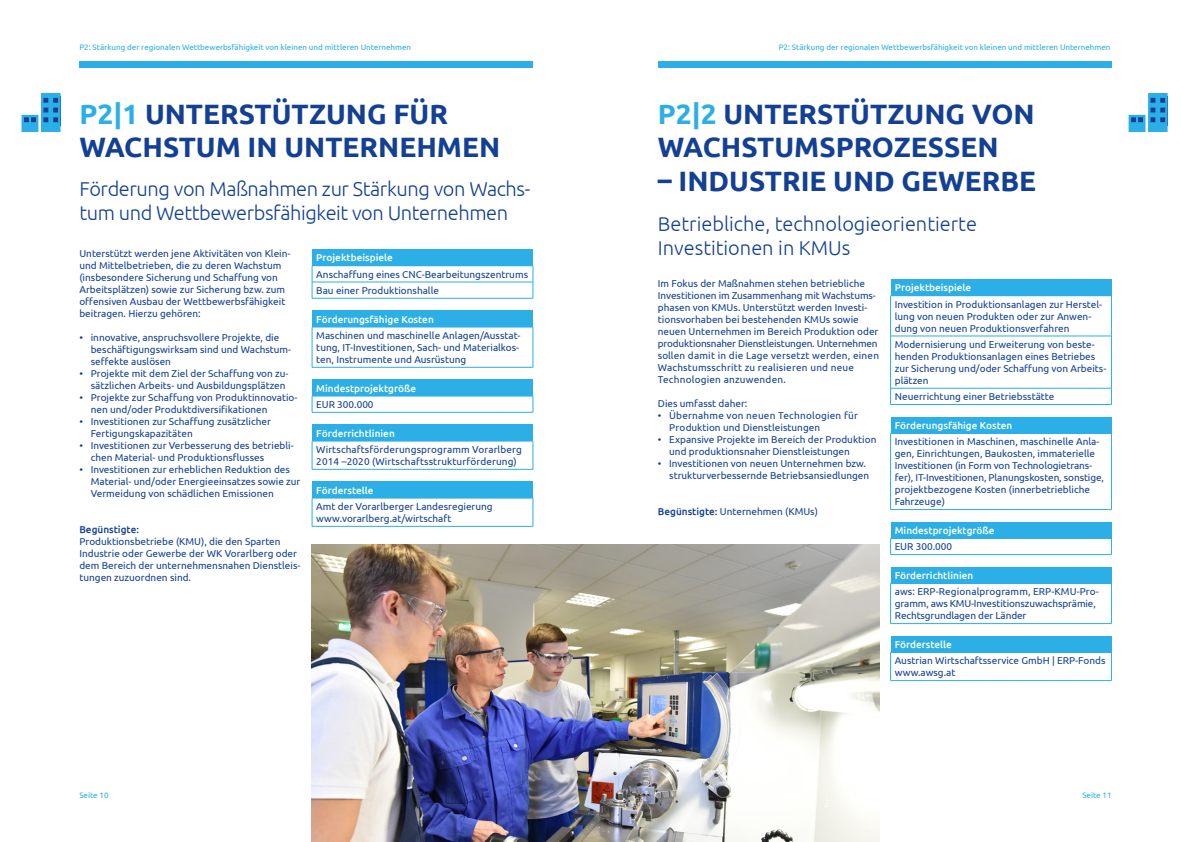
<style>
.page{position:relative;width:1191px;height:842px;background:#fff}
.page>*{position:absolute;margin:0;border:0;box-sizing:border-box;transform-origin:0 0}
.t1{font:700 28px/33.6px "Ubuntu";color:#134094}
.t2{font:300 20px/24px "Ubuntu";letter-spacing:-.02em;color:#134094}
.t3{font:300 20px/24px "Ubuntu";color:#134094}
.t4{font:10px/12px "Ubuntu";color:#134094}
.t5{font:500 10px "Ubuntu";color:#fff}
.t6{font:10px/12px "Ubuntu";letter-spacing:.02em;color:#134094}
.t7{font:500 10px "Ubuntu";color:#134094}
.t8{font:8px "Ubuntu";color:#2bafe6}
.s1{color:#2bafe6}
.s2{font-weight:500}
</style>
<div class="page">
<div style="left:79px;top:62px;width:454px;height:6px;background:#2bafe6"></div>
<div style="left:658px;top:62px;width:453px;height:6px;background:#2bafe6"></div>
<div style="left:312px;top:249px;width:221px;height:17px;background:#2bafe6"></div>
<hr style="left:312px;top:266px;width:221px;height:1px;background:#2bafe6">
<hr style="left:312px;top:282px;width:221px;height:1px;background:#2bafe6">
<svg style="left:312px;top:266px;width:1px;height:32px"></svg>
<svg style="left:533px;top:266px;width:1px;height:32px"></svg>
<hr style="left:312px;top:298px;width:221px;height:1px;background:#2bafe6">
<div style="left:890px;top:279px;width:221px;height:17px;background:#2bafe6"></div>
<hr style="left:890px;top:296px;width:221px;height:1px;background:#2bafe6">
<hr style="left:890px;top:296px;width:1px;height:40px;background:#2bafe6">
<hr style="left:1111px;top:296px;width:1px;height:40px;background:#2bafe6">
<hr style="left:890px;top:336px;width:221px;height:1px;background:#2bafe6">
<hr style="left:890px;top:336px;width:1px;height:52px;background:#2bafe6">
<hr style="left:1111px;top:336px;width:1px;height:52px;background:#2bafe6">
<hr style="left:890px;top:388px;width:221px;height:1px;background:#2bafe6">
<svg style="left:890px;top:388px;width:1px;height:16px"></svg>
<svg style="left:1111px;top:388px;width:1px;height:16px"></svg>
<hr style="left:890px;top:404px;width:221px;height:1px;background:#2bafe6">
<div style="left:312px;top:380px;width:221px;height:16px;background:#2bafe6"></div>
<hr style="left:312px;top:396px;width:221px;height:1px;background:#2bafe6">
<svg style="left:312px;top:396px;width:1px;height:16px"></svg>
<svg style="left:533px;top:396px;width:1px;height:16px"></svg>
<hr style="left:312px;top:412px;width:221px;height:1px;background:#2bafe6">
<div style="left:890px;top:522px;width:221px;height:16px;background:#2bafe6"></div>
<hr style="left:890px;top:538px;width:221px;height:1px;background:#2bafe6">
<svg style="left:890px;top:538px;width:1px;height:16px"></svg>
<svg style="left:1111px;top:538px;width:1px;height:16px"></svg>
<hr style="left:890px;top:554px;width:221px;height:1px;background:#2bafe6">
<div style="left:312px;top:311px;width:221px;height:16px;background:#2bafe6"></div>
<hr style="left:312px;top:327px;width:221px;height:1px;background:#2bafe6">
<hr style="left:312px;top:327px;width:1px;height:40px;background:#2bafe6">
<hr style="left:533px;top:327px;width:1px;height:40px;background:#2bafe6">
<hr style="left:312px;top:367px;width:221px;height:1px;background:#2bafe6">
<div style="left:890px;top:417px;width:221px;height:16px;background:#2bafe6"></div>
<hr style="left:890px;top:433px;width:221px;height:1px;background:#2bafe6">
<hr style="left:890px;top:433px;width:1px;height:76px;background:#2bafe6">
<hr style="left:1111px;top:433px;width:1px;height:76px;background:#2bafe6">
<hr style="left:890px;top:509px;width:221px;height:1px;background:#2bafe6">
<svg style="left:22px;top:93px;width:39px;height:39px"></svg>
<svg style="left:1128px;top:93px;width:39px;height:39px"></svg>
<img style="left:312px;top:544px;width:567px;height:298px">
<div style="left:312px;top:425px;width:221px;height:16px;background:#2bafe6"></div>
<hr style="left:312px;top:441px;width:221px;height:1px;background:#2bafe6">
<svg style="left:312px;top:441px;width:1px;height:28px"></svg>
<svg style="left:533px;top:441px;width:1px;height:28px"></svg>
<hr style="left:312px;top:469px;width:221px;height:1px;background:#2bafe6">
<div style="left:890px;top:567px;width:221px;height:16px;background:#2bafe6"></div>
<hr style="left:890px;top:583px;width:221px;height:1px;background:#2bafe6">
<hr style="left:890px;top:583px;width:1px;height:40px;background:#2bafe6">
<hr style="left:1111px;top:583px;width:1px;height:40px;background:#2bafe6">
<hr style="left:890px;top:623px;width:221px;height:1px;background:#2bafe6">
<div style="left:312px;top:482px;width:221px;height:16px;background:#2bafe6"></div>
<hr style="left:312px;top:498px;width:221px;height:1px;background:#2bafe6">
<svg style="left:312px;top:498px;width:1px;height:28px"></svg>
<svg style="left:533px;top:498px;width:1px;height:28px"></svg>
<hr style="left:312px;top:526px;width:221px;height:1px;background:#2bafe6">
<div style="left:890px;top:636px;width:221px;height:16px;background:#2bafe6"></div>
<hr style="left:890px;top:652px;width:221px;height:1px;background:#2bafe6">
<svg style="left:890px;top:652px;width:1px;height:28px"></svg>
<svg style="left:1111px;top:652px;width:1px;height:28px"></svg>
<hr style="left:890px;top:680px;width:221px;height:1px;background:#2bafe6">
<p class="t8" style="left:79px;top:43px;width:333px">P2: Stärkung der regionalen Wettbewerbsfähigkeit von kleinen und mittleren Unternehmen</p>
<p class="t8" style="left:778px;top:43px;width:333px">P2: Stärkung der regionalen Wettbewerbsfähigkeit von kleinen und mittleren Unternehmen</p>
<h1 class="t1" style="left:79px;top:97px;width:422px"><span class="s1">P2|1</span> UNTERSTÜTZUNG FÜR<br>WACHSTUM IN UNTERNEHMEN</h1>
<h1 class="t1" style="left:658px;top:97px;width:378px"><span class="s1">P2|2</span> UNTERSTÜTZUNG VON<br>WACHSTUMSPROZESSEN</h1>
<h1 class="t1" style="left:658px;top:164px;width:380px">– INDUSTRIE UND GEWERBE</h1>
<h2 class="t2" style="left:79px;top:176px;width:452px">Förderung von Maßnahmen zur Stärkung von Wachs&shy;tum und Wettbewerbsfähigkeit von Unternehmen</h2>
<h2 class="t3" style="left:658px;top:211px;width:321px">Betriebliche, technologieorientierte<br>Investitionen in KMUs</h2>
<p class="t4" style="left:79px;top:247px;width:213px">Unterstützt werden jene Aktivitäten von Klein&shy;und Mittelbetrieben, die zu deren Wachstum (insbesondere Sicherung und Schaffung von Arbeitsplätzen) sowie zur Sicherung bzw. zum offensiven Ausbau der Wettbewerbsfähigkeit beitragen. Hierzu gehören:</p>
<p class="t4" style="left:91px;top:331px;width:202px;text-indent:-11px">• innovative, anspruchsvollere Projekte, die beschäftigungswirksam sind und Wachstum&shy;seffekte auslösen</p>
<p class="t4" style="left:79px;top:367px;width:211px;text-align:right">• Projekte mit dem Ziel der Schaffung von zu&shy;sätzlichen Arbeits- und Ausbildungsplätzen</p>
<p class="t4" style="left:91px;top:391px;width:208px;text-indent:-11px">• Projekte zur Schaffung von Produktinnovatio&shy;nen und/oder Produktdiversifikationen</p>
<p class="t4" style="left:91px;top:415px;width:182px;text-indent:-11px">• Investitionen zur Schaffung zusätzlicher<br>Fertigungskapazitäten</p>
<p class="t4" style="left:91px;top:439px;width:204px;text-indent:-11px">• Investitionen zur Verbesserung des betriebli&shy;chen Material- und Produktionsflusses</p>
<p class="t4" style="left:91px;top:463px;width:211px;text-indent:-11px">• Investitionen zur erheblichen Reduktion des<br>Material- und/oder Energieeinsatzes sowie zur<br>Vermeidung von schädlichen Emissionen</p>
<p class="t7" style="left:79px;top:523px;width:61px">Begünstigte:</p>
<p class="t4" style="left:79px;top:535px;width:223px">Produktionsbetriebe (KMU), die den Sparten Industrie oder Gewerbe der WK Vorarlberg oder dem Bereich der unternehmensnahen Dienstleis&shy;tungen zuzuordnen sind.</p>
<p class="t5" style="left:316px;top:252px;width:78px">Projektbeispiele</p>
<p class="t4" style="left:316px;top:266px;width:213px;line-height:16.3px">Anschaffung eines CNC-Bearbeitungszentrums<br>Bau einer Produktionshalle</p>
<p class="t4" style="left:658px;top:277px;width:223px">Im Fokus der Maßnahmen stehen betriebliche Investitionen im Zusammenhang mit Wachstums&shy;phasen von KMUs. Unterstützt werden Investi&shy;tionsvorhaben bei bestehenden KMUs sowie neuen Unternehmen im Bereich Produktion oder produktionsnaher Dienstleistungen. Unternehmen sollen damit in die Lage versetzt werden, einen Wachstumsschritt zu realisieren und neue Technologien anzuwenden.</p>
<p class="t4" style="left:658px;top:397px;width:91px">Dies umfasst daher:</p>
<p class="t6" style="left:669px;top:409px;width:190px;text-indent:-11px">• Übernahme von neuen Technologien für<br>Produktion und Dienstleistungen</p>
<p class="t4" style="left:669px;top:433px;width:209px;text-indent:-11px">• Expansive Projekte im Bereich der Produktion und produktionsnaher Dienstleistungen</p>
<p class="t4" style="left:669px;top:457px;width:201px;text-indent:-11px">• Investitionen von neuen Unternehmen bzw. strukturverbessernde Betriebsansiedlungen</p>
<p class="t4" style="left:658px;top:505px;width:162px"><span class="s2">Begünstigte:</span> Unternehmen (KMUs)</p>
<p class="t5" style="left:894px;top:282px;width:78px">Projektbeispiele</p>
<p class="t4" style="left:894px;top:298px;width:209px">Investition in Produktionsanlagen zur Herstel&shy;lung von neuen Produkten oder zur Anwen&shy;dung von neuen Produktionsverfahren</p>
<p class="t4" style="left:894px;top:338px;width:213px">Modernisierung und Erweiterung von beste&shy;henden Produktionsanlagen eines Betriebes zur Sicherung und/oder Schaffung von Arbeits&shy;plätzen</p>
<p class="t4" style="left:894px;top:390px;width:161px">Neuerrichtung einer Betriebsstätte</p>
<p class="t5" style="left:316px;top:313px;width:119px">Förderungsfähige Kosten</p>
<p class="t4" style="left:316px;top:329px;width:205px;text-align:justify">Maschinen und maschinelle Anlagen/Ausstat&shy;tung, IT-Investitionen, Sach- und Materialkos&shy;ten, Instrumente und Ausrüstung</p>
<p class="t5" style="left:316px;top:382px;width:101px">Mindestprojektgröße</p>
<p class="t4" style="left:316px;top:398px;width:59px">EUR 300.000</p>
<p class="t5" style="left:894px;top:419px;width:119px">Förderungsfähige Kosten</p>
<p class="t4" style="left:894px;top:435px;width:211px">Investitionen in Maschinen, maschinelle Anla&shy;gen, Einrichtungen, Baukosten, immaterielle Investitionen (in Form von Technologietrans&shy;fer), IT-Investitionen, Planungskosten, sonstige, projektbezogene Kosten (innerbetriebliche Fahrzeuge)</p>
<p class="t5" style="left:316px;top:427px;width:80px">Förderrichtlinien</p>
<p class="t4" style="left:316px;top:443px;width:207px">Wirtschaftsförderungsprogramm Vorarlberg<br>2014 –2020 (Wirtschaftsstrukturförderung)</p>
<p class="t5" style="left:316px;top:484px;width:59px">Förderstelle</p>
<p class="t4" style="left:316px;top:500px;width:178px">Amt der Vorarlberger Landesregierung www.vorarlberg.at/wirtschaft</p>
<p class="t5" style="left:894px;top:524px;width:101px">Mindestprojektgröße</p>
<p class="t4" style="left:894px;top:540px;width:59px">EUR 300.000</p>
<p class="t5" style="left:894px;top:569px;width:80px">Förderrichtlinien</p>
<p class="t4" style="left:894px;top:585px;width:206px">aws: ERP-Regionalprogramm, ERP-KMU-Pro&shy;gramm, aws KMU-Investitionszuwachsprämie,<br>Rechtsgrundlagen der Länder</p>
<p class="t5" style="left:894px;top:638px;width:59px">Förderstelle</p>
<p class="t4" style="left:894px;top:654px;width:212px">Austrian Wirtschaftsservice GmbH | ERP-Fonds www.awsg.at</p>
<p class="t8" style="left:79px;top:790px;width:31px">Seite 10</p>
<p class="t8" style="left:1082px;top:790px;width:31px">Seite 11</p>
</div>
